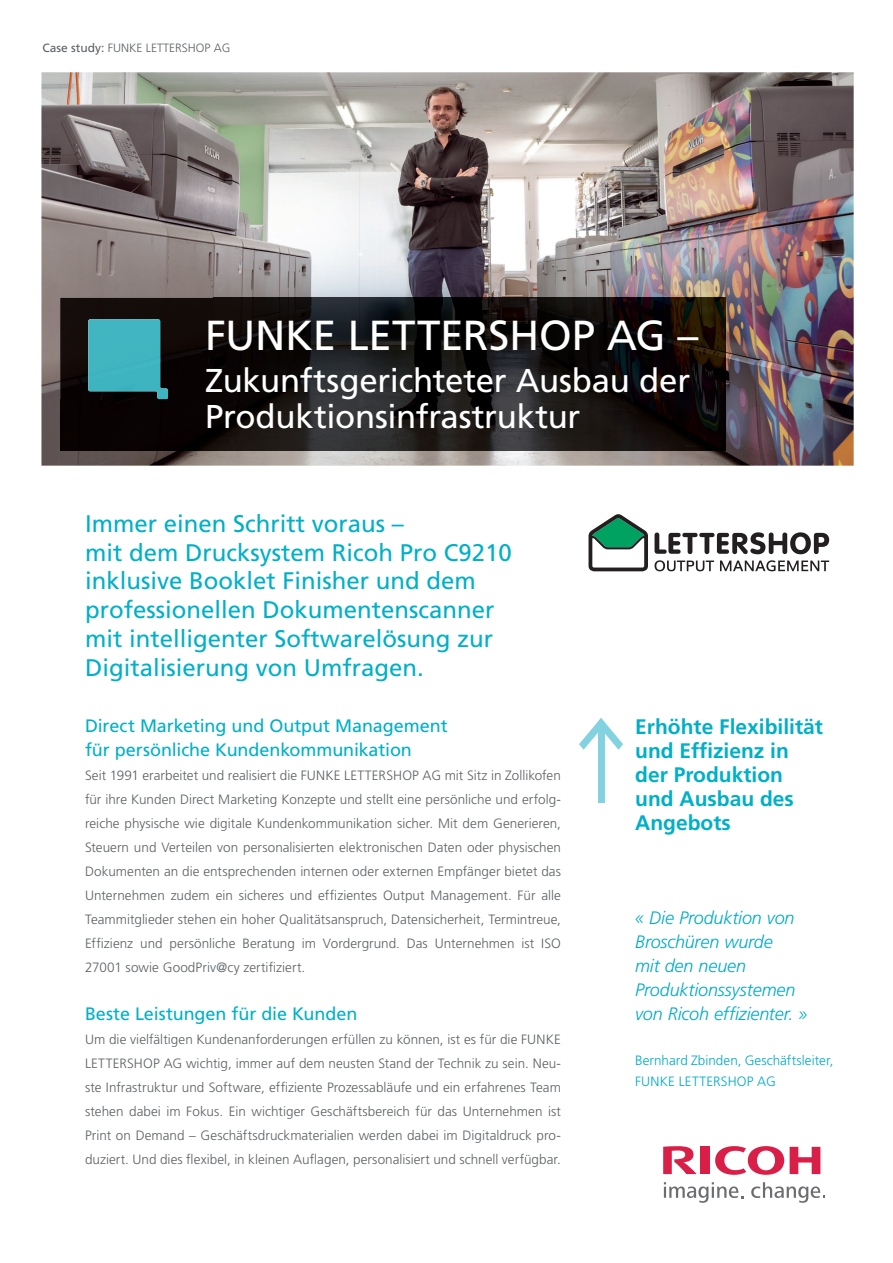
<style>
.page{position:relative;width:893px;height:1263px;background:#fff}
.page>*{position:absolute;margin:0;border:0;box-sizing:border-box;transform-origin:0 0}
.t1{font:42px "Frutiger LT Std";letter-spacing:-.01em;color:#fff}
.t2{font:33px/36px "Frutiger LT Std";letter-spacing:-.01em;color:#fff}
.t3{font:24px/28.8px "Frutiger LT Std";color:#00b0c7}
.t4{font:700 21px/24px "Frutiger LT Std";color:#00b0c6}
.t5{font:18px/24px "Frutiger LT Std";letter-spacing:-.005em;color:#00b0c7}
.t6{font:italic 300 18px/24px "Frutiger LT Std";letter-spacing:-.01em;color:#00abc6}
.t7{font:300 13.5px/24px "Frutiger LT Std";letter-spacing:.005em;color:#5c6065;text-align:justify}
.t8{font:300 13.5px/21px "Frutiger LT Std";letter-spacing:.005em;color:#00abc6}
.t9{font:300 12px "Frutiger LT Std";color:#5c6065}
.s1{font-weight:400}
</style>
<div class="page">
<img style="left:41px;top:72px;width:813px;height:394px">
<svg style="left:715px;top:1146px;width:69px;height:29px"></svg>
<svg style="left:790px;top:1147px;width:30px;height:27px"></svg>
<div style="left:701px;top:1147px;width:9px;height:27px;background:#d91e47"></div>
<svg style="left:663px;top:1146px;width:34px;height:28px"></svg>
<svg style="left:664px;top:1182px;width:79px;height:21px"></svg>
<svg style="left:751px;top:1182px;width:74px;height:21px"></svg>
<svg style="left:579px;top:718px;width:44px;height:32px"></svg>
<div style="left:598px;top:728px;width:6px;height:75px;background:#82d2df"></div>
<img style="left:60px;top:298px;width:665px;height:153px">
<img style="left:88px;top:319px;width:80px;height:80px">
<svg style="left:654px;top:560px;width:60px;height:11px"></svg>
<svg style="left:720px;top:560px;width:109px;height:11px"></svg>
<svg style="left:588px;top:514px;width:60px;height:57px"></svg>
<svg style="left:654px;top:532px;width:175px;height:22px"></svg>
<p class="t9" style="left:43px;top:41px;width:190px"><span class="s1">Case study:</span> FUNKE LETTERSHOP AG</p>
<h1 class="t1" style="left:205px;top:311px;width:495px">FUNKE LETTERSHOP AG –</h1>
<h2 class="t2" style="left:205px;top:363px;width:486px">Zukunftsgerichteter Ausbau der<br>Produktionsinfrastruktur</h2>
<h3 class="t3" style="left:85px;top:509px;width:428px">Immer einen Schritt voraus –<br>mit dem Drucksystem Ricoh Pro C9210 inklusive Booklet Finisher und dem professionellen Dokumentenscanner mit intelligenter Softwarelösung zur Digitalisierung von Umfragen.</h3>
<h3 class="t5" style="left:85px;top:713px;width:364px">Direct Marketing und Output Management für persönliche Kundenkommunikation</h3>
<p class="t7" style="left:85px;top:763px;width:477px">Seit 1991 erarbeitet und realisiert die FUNKE LETTERSHOP AG mit Sitz in Zollikofen für ihre Kunden Direct Marketing Konzepte und stellt eine persönliche und erfolg&shy;reiche physische wie digitale Kundenkommunikation sicher. Mit dem Generieren, Steuern und Verteilen von personalisierten elektronischen Daten oder physischen Dokumenten an die entsprechenden internen oder externen Empfänger bietet das Unternehmen zudem ein sicheres und effizientes Output Management. Für alle Teammitglieder stehen ein hoher Qualitätsanspruch, Datensicherheit, Termintreue, Effizienz und persönliche Beratung im Vordergrund. Das Unternehmen ist ISO 27001 sowie GoodPriv@cy zertifiziert.</p>
<h3 class="t5" style="left:85px;top:1001px;width:274px">Beste Leistungen für die Kunden</h3>
<p class="t7" style="left:85px;top:1027px;width:477px">Um die vielfältigen Kundenanforderungen erfüllen zu können, ist es für die FUNKE LETTERSHOP AG wichtig, immer auf dem neusten Stand der Technik zu sein. Neu&shy;ste Infrastruktur und Software, effiziente Prozessabläufe und ein erfahrenes Team stehen dabei im Fokus. Ein wichtiger Geschäftsbereich für das Unternehmen ist Print on Demand – Geschäftsdruckmaterialien werden dabei im Digitaldruck pro&shy;duziert. Und dies flexibel, in kleinen Auflagen, personalisiert und schnell verfügbar.</p>
<h3 class="t4" style="left:635px;top:715px;width:189px">Erhöhte Flexibilität und Effizienz in der Produktion und Ausbau des<br>Angebots</h3>
<h3 class="t6" style="left:635px;top:906px;width:174px">« Die Produktion von<br>Broschüren wurde<br>mit den neuen<br>Produktionssystemen von Ricoh effizienter. »</h3>
<p class="t8" style="left:635px;top:1050px;width:200px">Bernhard Zbinden, Geschäftsleiter,<br>FUNKE LETTERSHOP AG</p>
</div>
